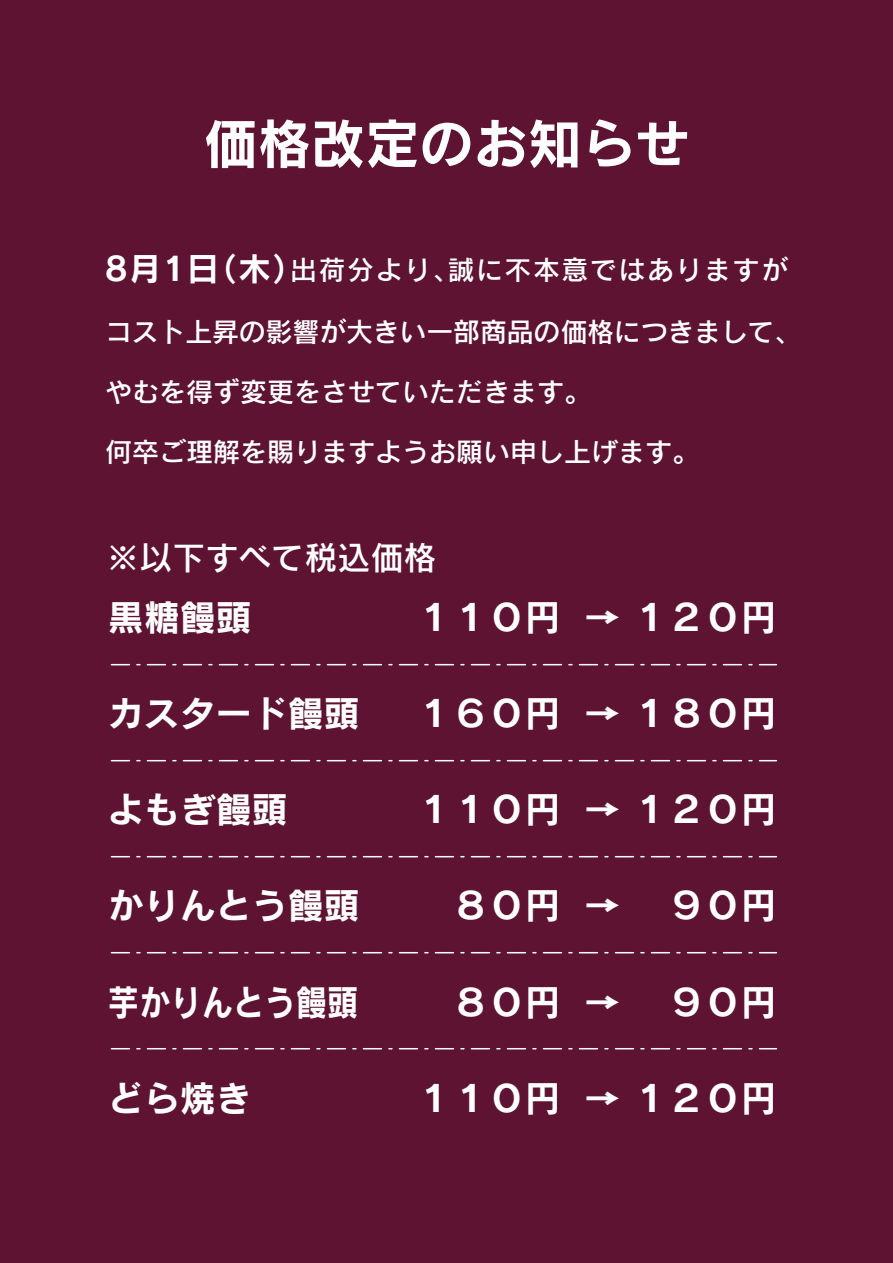
<style>
.page{position:relative;width:893px;height:1263px;background:#5f1332}
.page>*{position:absolute;margin:0;border:0;box-sizing:border-box;transform-origin:0 0}
.t1{font:54px "Rodin Pro B";color:#fff}
.t2{font:36px "Rodin Pro B";color:#fff}
.t3{font:36px "Rodin Pro B";color:#fff;scale:.87 1}
.t4{font:33px "Rodin Pro DB";color:#fff}
.t5{font:27px "Rodin Pro DB";color:#fff}
.t6{font:27px "Rodin Pro DB";letter-spacing:.055em;color:#fff}
.s1{font-family:"Rodin Pro B";font-size:32.4px}
</style>
<div class="page">
<svg style="left:111px;top:664px;width:665px;height:1px"></svg>
<svg style="left:111px;top:760px;width:665px;height:1px"></svg>
<svg style="left:111px;top:856px;width:665px;height:1px"></svg>
<svg style="left:111px;top:952px;width:665px;height:1px"></svg>
<svg style="left:111px;top:1048px;width:665px;height:1px"></svg>
<h1 class="t1" style="left:203px;top:107px;width:487px">価格改定のお知らせ</h1>
<p class="t6" style="left:105px;top:252px;width:684px"><span class="s1">8月1日（木）</span>出荷分より、誠に不本意ではありますが</p>
<p class="t5" style="left:105px;top:314px;width:698px">コスト上昇の影響が大きい一部商品の価格につきまして、</p>
<p class="t5" style="left:105px;top:374px;width:487px">やむを得ず変更をさせていただきます。</p>
<p class="t5" style="left:105px;top:434px;width:595px">何卒ご理解を賜りますようお願い申し上げます。</p>
<p class="t4" style="left:106px;top:536px;width:331px">※以下すべて税込価格</p>
<p class="t2" style="left:108px;top:594px;width:145px">黒糖饅頭</p>
<p class="t2" style="left:417px;top:594px;width:362px">１１０円 → １２０円</p>
<p class="t2" style="left:108px;top:690px;width:253px">カスタード饅頭</p>
<p class="t2" style="left:417px;top:690px;width:362px">１６０円 → １８０円</p>
<p class="t2" style="left:108px;top:786px;width:181px">よもぎ饅頭</p>
<p class="t2" style="left:417px;top:786px;width:362px">１１０円 → １２０円</p>
<p class="t2" style="left:108px;top:882px;width:253px">かりんとう饅頭</p>
<p class="t2" style="left:453px;top:882px;width:170px">８０円 →</p>
<p class="t2" style="left:669px;top:882px;width:109px">９０円</p>
<p class="t3" style="left:108px;top:978px;width:289px">芋かりんとう饅頭</p>
<p class="t2" style="left:453px;top:978px;width:170px">８０円 →</p>
<p class="t2" style="left:669px;top:978px;width:109px">９０円</p>
<p class="t2" style="left:108px;top:1074px;width:145px">どら焼き</p>
<p class="t2" style="left:417px;top:1074px;width:361px">１１０円 → １２０円</p>
</div>
